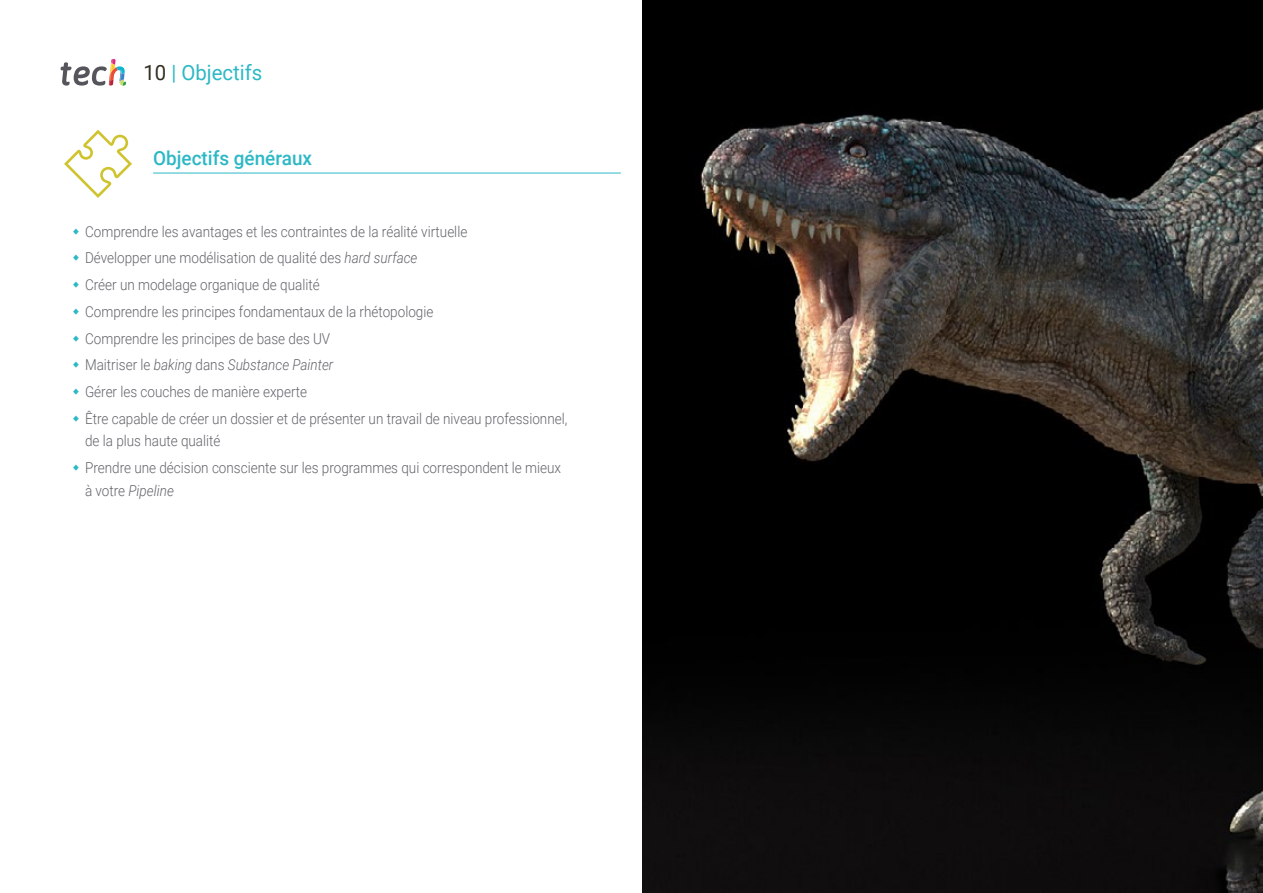
<style>
.page{position:relative;width:1263px;height:893px;background:#fff}
.page>*{position:absolute;margin:0;border:0;box-sizing:border-box;transform-origin:0 0}
.t1{font:21px "Roboto";color:#2db8c5}
.t2{font:500 19.5px "Roboto";color:#2db8c5}
.t3{font:300 15px/26.7px "Roboto";color:#61646a;scale:.9 1}
.t4{font:italic 300 15px "Roboto";color:#61646a;scale:.9 1}
.s1{color:#312e20}
.s2{font-style:italic}
.s3{font-style:normal}
</style>
<div class="page">
<hr style="left:153px;top:173px;width:468px;height:1px;background:#2db8c5">
<svg style="left:64px;top:130px;width:68px;height:68px"></svg>
<img style="left:642px;top:0;width:621px;height:893px">
<svg style="left:61px;top:59px;width:65px;height:27px"></svg>
<h1 class="t1" style="left:144px;top:57px;width:120px"><span class="s1">10</span> | Objectifs</h1>
<h2 class="t2" style="left:153px;top:144px;width:160px">Objectifs généraux</h2>
<p class="t3" style="left:85px;top:217px;width:537px">Comprendre les avantages et les contraintes de la réalité virtuelle<br>Développer une modélisation de qualité des <span class="s2">hard surface<br></span>Créer un modelage organique de qualité<br>Comprendre les principes fondamentaux de la rhétopologie<br>Comprendre les principes de base des UV<br>Maitriser le <span class="s2">baking</span> dans <span class="s2">Substance Painter<br></span>Gérer les couches de manière experte<br>Être capable de créer un dossier et de présenter un travail de niveau professionnel,</p>
<p class="t3" style="left:85px;top:427px;width:530px">de la plus haute qualité<br>Prendre une décision consciente sur les programmes qui correspondent le mieux</p>
<p class="t4" style="left:85px;top:480px;width:100px"><span class="s3">à votre</span> Pipeline</p>
</div>
